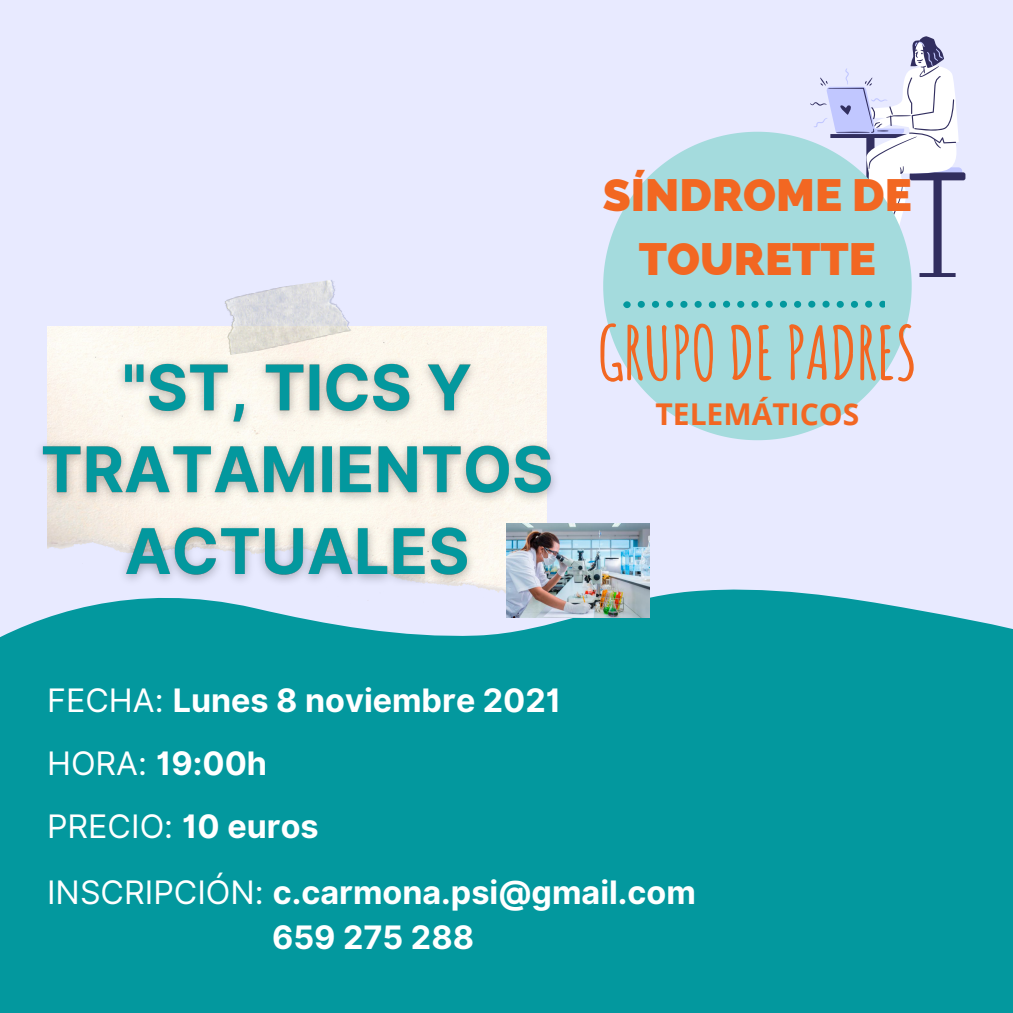
<style>
.page{position:relative;width:1013px;height:1013px;background:#fff}
.page>*{position:absolute;margin:0;border:0;box-sizing:border-box;transform-origin:0 0}
.t1{font:700 72.62px "Amatic SC";letter-spacing:-.015em;color:#f26722}
.t2{font:800 45.38px/63.8px "Raleway";color:#f26722;text-align:center}
.t3{font:700 32.38px "Inter";color:#fff}
.t4{font:32.38px "Inter";color:#fff}
.t5{font:700 30px "Open Sans";color:#f26722}
.s1{font-weight:400}
.s2{font-weight:700}
</style>
<div class="page">
<div style="left:0;top:0;width:1012px;height:1012px;background:#e8eaff"></div>
<div style="left:0;top:580px;width:1012px;height:432px;background:#03989e"></div>
<svg style="left:810px;top:36px;width:155px;height:242px"></svg>
<svg style="left:603px;top:132px;width:308px;height:308px;fill:#a4dbdd"></svg>
<svg style="left:623px;top:301px;width:262px;height:7px;background:#64c0c4"></svg>
<div style="left:47px;top:326px;width:500px;height:10px;background:#fdf8ed"></div>
<img style="left:217px;top:280px;width:141px;height:56px">
<img style="left:506px;top:523px;width:143px;height:94px">
<img style="left:24px;top:336px;width:545px;height:271px">
<p class="t2" style="left:603px;top:163px;width:310px">SÍNDROME DE<br>TOURETTE</p>
<p class="t1" style="left:597px;top:306px;width:322px">GRUPO DE PADRES</p>
<p class="t5" style="left:655px;top:392px;width:205px">TELEMÁTICOS</p>
<p class="t3" style="left:47px;top:680px;width:515px"><span class="s1">FECHA:</span> Lunes 8 noviembre 2021</p>
<p class="t3" style="left:47px;top:744px;width:221px"><span class="s1">HORA:</span> 19:00h</p>
<p class="t4" style="left:47px;top:806px;width:273px">PRECIO: <span class="s2">10 euros</span></p>
<p class="t3" style="left:47px;top:872px;width:650px"><span class="s1">INSCRIPCIÓN:</span> c.carmona.psi@gmail.com</p>
<p class="t3" style="left:272px;top:917px;width:203px">659 275 288</p>
</div>
